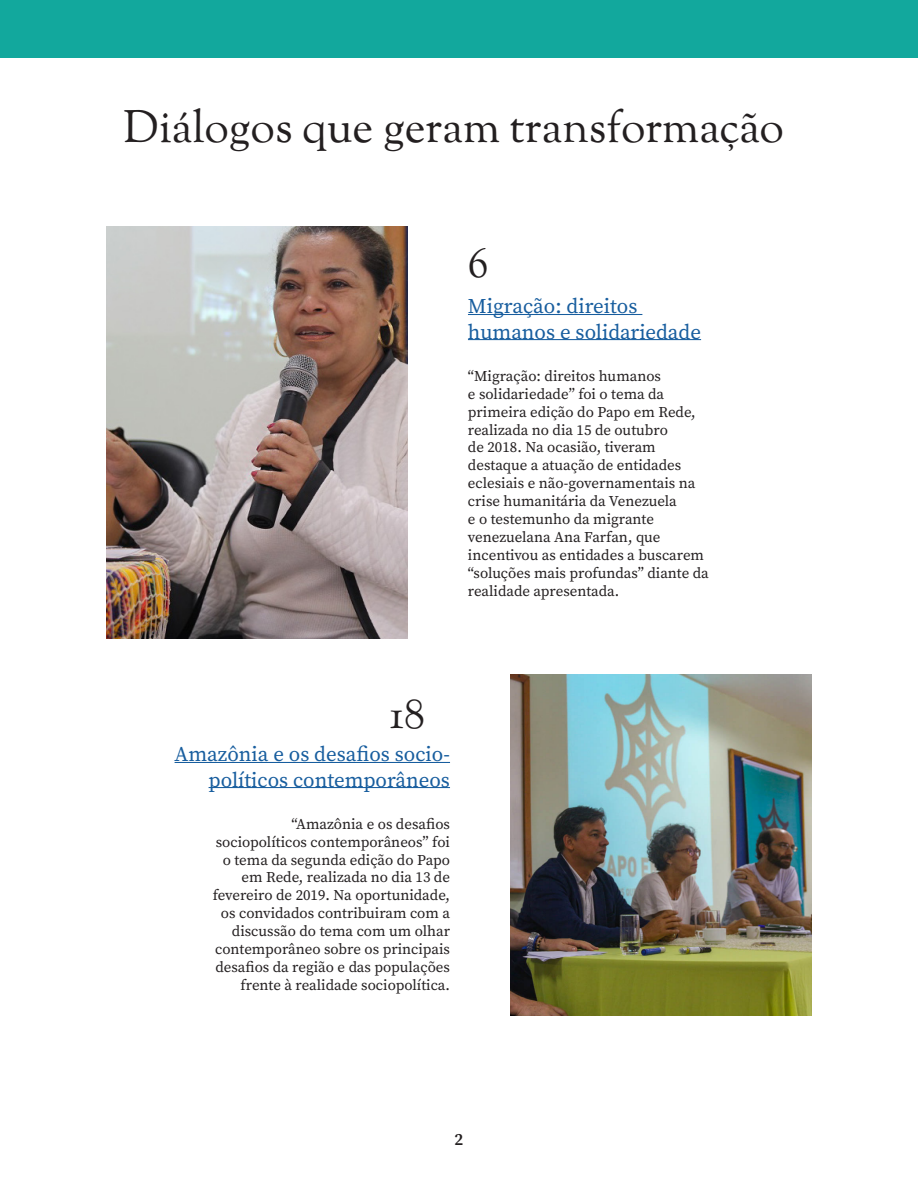
<style>
.page{position:relative;width:918px;height:1188px;background:#fff}
.page>*{position:absolute;margin:0;border:0;box-sizing:border-box;transform-origin:0 0}
.Title_Header_-_30pt{font:44.85px "OFL Goudy St M";color:#231f20}
.Table_of_Contents{font:41.85px "OFL Goudy St M";color:#231f20}
.Section_Header_-_14p{font:20.85px/25px "Source Serif Pro";color:#175d9e}
.t1{font:600 16.95px "Source Serif Pro";color:#231f20}
.Section_Body_Text{font:15px/17.9px "Source Serif Pro";color:#231f20}
</style>
<div class="page">
<img style="left:107px;top:227px;width:301px;height:412px">
<img style="left:510px;top:674px;width:301px;height:342px">
<hr style="left:468px;top:314px;width:174px;height:1px;background:#175d9e">
<hr style="left:468px;top:339px;width:233px;height:1px;background:#175d9e">
<hr style="left:175px;top:762px;width:275px;height:1px;background:#175d9e">
<hr style="left:209px;top:787px;width:241px;height:1px;background:#175d9e">
<div style="left:0;top:0;width:918px;height:57px;background:#12a89d"></div>
<p class="Title_Header_-_30pt" style="left:124px;top:99px;width:662px">Diálogos que geram transformação</p>
<p class="Table_of_Contents" style="left:468px;top:237px;width:22px">6</p>
<p class="Section_Header_-_14p" style="left:468px;top:294px;width:235px">Migração: direitos humanos e solidariedade</p>
<p class="Section_Body_Text" style="left:468px;top:367px;width:242px">“Migração: direitos humanos<br>e solidariedade” foi o tema da primeira edição do Papo em Rede, realizada no dia 15 de outubro<br>de 2018. Na ocasião, tiveram destaque a atuação de entidades eclesiais e não-governamentais na crise humanitária da Venezuela<br>e o testemunho da migrante venezuelana Ana Farfan, que incentivou as entidades a buscarem “soluções mais profundas” diante da realidade apresentada.</p>
<p class="Table_of_Contents" style="left:390px;top:688px;width:37px">18</p>
<p class="Section_Header_-_14p" style="left:175px;top:742px;width:277px;text-align:right">Amazônia e os desafios socio&shy;políticos contemporâneos</p>
<p class="Section_Body_Text" style="left:213px;top:815px;width:239px;text-align:right">“Amazônia e os desafios sociopolíticos contemporâneos” foi o tema da segunda edição do Papo em Rede, realizada no dia 13 de fevereiro de 2019. Na oportunidade, os convidados contribuiram com a discussão do tema com um olhar contemporâneo sobre os principais desafios da região e das populações frente à realidade sociopolítica.</p>
<p class="t1" style="left:455px;top:1128px;width:10px">2</p>
</div>
